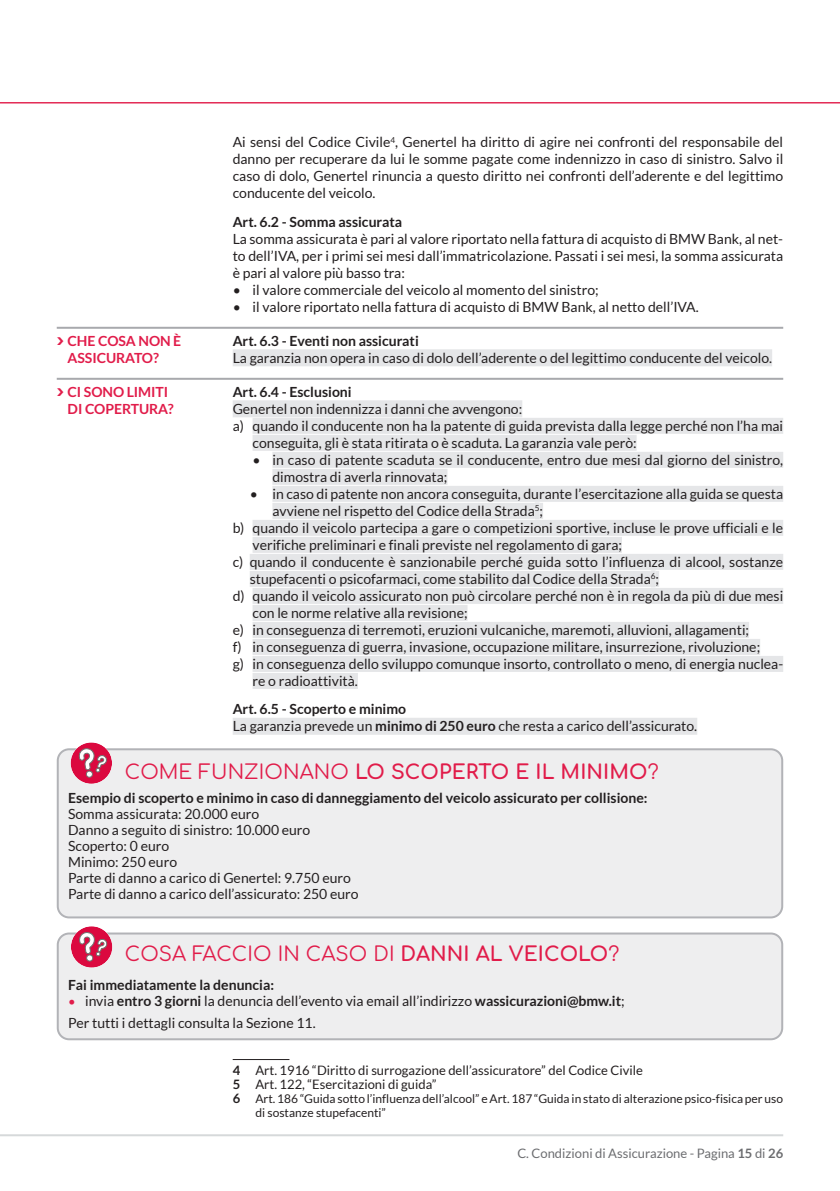
<style>
.page{position:relative;width:840px;height:1191px;background:#fff}
.page>*{position:absolute;margin:0;border:0;box-sizing:border-box;transform-origin:0 0}
.t1{font:20px "Comfortaa";letter-spacing:.005em;color:#e11c4a}
.t2{font:14px/17px "Lato";color:#231f20}
.t3{font:700 14px "Lato";color:#231f20}
.t4{font:700 14px/17px "Lato";letter-spacing:-.005em;color:#e11c4a}
.t5{font:13px/14px "Lato";color:#231f20}
.t6{font:13px "Lato";color:#6c6d70}
.t7{font:12px/14px "Lato";color:#231f20}
.s1{font-weight:700}
.s2{font-size:13px;color:#e11c4a}
.s3{font-weight:700;font-size:13px}
</style>
<div class="page">
<hr style="left:0;top:1134px;width:782px;height:2px;background:#d6d9da">
<hr style="left:0;top:102px;width:839px;height:1px;background:#e11c4a">
<hr style="left:57px;top:327px;width:725px;height:2px;background:#a8a9ad">
<div style="left:232px;top:349px;width:539px;height:17px;background:#e5e6e8"></div>
<hr style="left:57px;top:378px;width:725px;height:2px;background:#a8a9ad">
<div style="left:232px;top:400px;width:290px;height:17px;background:#e5e6e8"></div>
<div style="left:252px;top:418px;width:530px;height:16px;background:#e5e6e8"></div>
<div style="left:252px;top:435px;width:384px;height:16px;background:#e5e6e8"></div>
<div style="left:272px;top:452px;width:510px;height:16px;background:#e5e6e8"></div>
<div style="left:272px;top:469px;width:175px;height:16px;background:#e5e6e8"></div>
<div style="left:272px;top:486px;width:510px;height:16px;background:#e5e6e8"></div>
<div style="left:272px;top:503px;width:262px;height:16px;background:#e5e6e8"></div>
<div style="left:534px;top:502px;width:5px;height:17px;background:#e5e6e8"></div>
<hr style="left:539px;top:503px;width:4px;height:16px;background:#e5e6e8">
<div style="left:252px;top:520px;width:530px;height:16px;background:#e5e6e8"></div>
<div style="left:252px;top:537px;width:369px;height:16px;background:#e5e6e8"></div>
<div style="left:249px;top:554px;width:533px;height:16px;background:#e5e6e8"></div>
<div style="left:249px;top:571px;width:401px;height:16px;background:#e5e6e8"></div>
<div style="left:650px;top:570px;width:5px;height:17px;background:#e5e6e8"></div>
<hr style="left:655px;top:571px;width:3px;height:16px;background:#e5e6e8">
<div style="left:252px;top:588px;width:530px;height:16px;background:#e5e6e8"></div>
<div style="left:252px;top:605px;width:215px;height:16px;background:#e5e6e8"></div>
<div style="left:252px;top:622px;width:496px;height:16px;background:#e5e6e8"></div>
<div style="left:252px;top:639px;width:507px;height:16px;background:#e5e6e8"></div>
<div style="left:252px;top:656px;width:530px;height:16px;background:#e5e6e8"></div>
<div style="left:252px;top:673px;width:106px;height:16px;background:#e5e6e8"></div>
<div style="left:232px;top:718px;width:464px;height:17px;background:#e5e6e8"></div>
<hr style="left:232px;top:1059px;width:57px;height:1px;background:#231f20">
<div style="left:58px;top:749px;width:723px;height:168px;background:#eeeeef;border-radius:11px"></div>
<div style="left:57px;top:748px;width:725px;height:170px;border:2px solid #b2b3b7;border-radius:11px"></div>
<div style="left:71px;top:742px;width:41px;height:41px;background:#db093f;border-radius:50%"></div>
<svg style="left:79px;top:748px;width:28px;height:30px"></svg>
<div style="left:58px;top:933px;width:723px;height:106px;background:#eeeeef;border-radius:11px"></div>
<div style="left:57px;top:932px;width:725px;height:108px;border:2px solid #b2b3b7;border-radius:11px"></div>
<div style="left:71px;top:926px;width:41px;height:41px;background:#db093f;border-radius:50%"></div>
<svg style="left:79px;top:932px;width:28px;height:29px"></svg>
<p class="t4" style="left:68px;top:332px;width:115px">CHE COSA NON È<br>ASSICURATO?</p>
<p class="t4" style="left:68px;top:383px;width:107px">CI SONO LIMITI<br>DI COPERTURA?</p>
<p class="t2" style="left:232px;top:134px;width:551px;text-align:justify">Ai sensi del Codice Civile<sup>4</sup>, Genertel ha diritto di agire nei confronti del responsabile del danno per recuperare da lui le somme pagate come indennizzo in caso di sinistro. Salvo il caso di dolo, Genertel rinuncia a questo diritto nei confronti dell’aderente e del legittimo conducente del veicolo.</p>
<p class="t3" style="left:232px;top:214px;width:171px">Art. 6.2 - Somma assicurata</p>
<p class="t2" style="left:232px;top:230px;width:551px;text-align:justify">La somma assicurata è pari al valore riportato nella fattura di acquisto di BMW Bank, al net&shy;to dell’IVA, per i primi sei mesi dall’immatricolazione. Passati i sei mesi, la somma assicurata è pari al valore più basso tra:</p>
<p class="t2" style="left:232px;top:281px;width:367px">• il valore commerciale del veicolo al momento del sinistro;</p>
<p class="t2" style="left:232px;top:298px;width:467px">• il valore riportato nella fattura di acquisto di BMW Bank, al netto dell’IVA.</p>
<p class="t3" style="left:232px;top:333px;width:187px">Art. 6.3 - Eventi non assicurati</p>
<p class="t2" style="left:232px;top:349px;width:540px">La garanzia non opera in caso di dolo dell’aderente o del legittimo conducente del veicolo.</p>
<p class="t3" style="left:232px;top:384px;width:120px">Art. 6.4 - Esclusioni</p>
<p class="t2" style="left:232px;top:400px;width:291px">Genertel non indennizza i danni che avvengono:</p>
<p class="t2" style="left:232px;top:417px;width:551px">a) quando il conducente non ha la patente di guida prevista dalla legge perché non l’ha mai</p>
<p class="t2" style="left:252px;top:434px;width:385px">conseguita, gli è stata ritirata o è scaduta. La garanzia vale però:</p>
<p class="t2" style="left:272px;top:451px;width:512px;text-indent:-20px">• in caso di patente scaduta se il conducente, entro due mesi dal giorno del sinistro, dimostra di averla rinnovata;</p>
<p class="t2" style="left:249px;top:485px;width:534px">• in caso di patente non ancora conseguita, durante l’esercitazione alla guida se questa</p>
<p class="t2" style="left:272px;top:502px;width:272px">avviene nel rispetto del Codice della Strada<sup>5</sup>;</p>
<p class="t2" style="left:232px;top:519px;width:551px">b) quando il veicolo partecipa a gare o competizioni sportive, incluse le prove ufficiali e le</p>
<p class="t2" style="left:252px;top:536px;width:370px">verifiche preliminari e finali previste nel regolamento di gara;</p>
<p class="t2" style="left:232px;top:553px;width:551px">c) quando il conducente è sanzionabile perché guida sotto l’influenza di alcool, sostanze</p>
<p class="t2" style="left:249px;top:570px;width:410px">stupefacenti o psicofarmaci, come stabilito dal Codice della Strada<sup>6</sup>;</p>
<p class="t2" style="left:232px;top:587px;width:551px">d) quando il veicolo assicurato non può circolare perché non è in regola da più di due mesi</p>
<p class="t2" style="left:252px;top:604px;width:216px">con le norme relative alla revisione;</p>
<p class="t2" style="left:232px;top:621px;width:517px">e) in conseguenza di terremoti, eruzioni vulcaniche, maremoti, alluvioni, allagamenti;</p>
<p class="t2" style="left:232px;top:638px;width:528px">f) in conseguenza di guerra, invasione, occupazione militare, insurrezione, rivoluzione;</p>
<p class="t2" style="left:232px;top:655px;width:551px">g) in conseguenza dello sviluppo comunque insorto, controllato o meno, di energia nuclea-</p>
<p class="t2" style="left:252px;top:672px;width:107px">re o radioattività.</p>
<p class="t2" style="left:232px;top:700px;width:466px"><span class="s1">Art. 6.5 - Scoperto e minimo<br></span>La garanzia prevede un <span class="s1">minimo di 250 euro</span> che resta a carico dell’assicurato.</p>
<h1 class="t1" style="left:125px;top:753px;width:535px">COME FUNZIONANO LO SCOPERTO E IL MINIMO?</h1>
<p class="t3" style="left:68px;top:790px;width:580px">Esempio di scoperto e minimo in caso di danneggiamento del veicolo assicurato per collisione:</p>
<p class="t2" style="left:68px;top:806px;width:292px;line-height:16px">Somma assicurata: 20.000 euro<br>Danno a seguito di sinistro: 10.000 euro Scoperto: 0 euro<br>Minimo: 250 euro<br>Parte di danno a carico di Genertel: 9.750 euro Parte di danno a carico dell’assicurato: 250 euro</p>
<h1 class="t1" style="left:125px;top:936px;width:495px">COSA FACCIO IN CASO DI DANNI AL VEICOLO?</h1>
<p class="t3" style="left:68px;top:977px;width:207px">Fai immediatamente la denuncia:</p>
<p class="t2" style="left:68px;top:990px;width:558px;line-height:21.6px"><span class="s2">•</span> invia <span class="s1">entro 3 giorni</span> la denuncia dell’evento via email all’indirizzo <span class="s1">wassicurazioni@bmw.it</span>;<br>Per tutti i dettagli consulta la Sezione 11.</p>
<p class="t5" style="left:232px;top:1063px;width:411px"><span class="s1">4</span> Art. 1916 “Diritto di surrogazione dell’assicuratore” del Codice Civile<br><span class="s1">5</span> Art. 122, “Esercitazioni di guida”</p>
<p class="t7" style="left:255px;top:1091px;width:529px;text-indent:-23px"><span class="s3">6</span> Art. 186 “Guida sotto l’influenza dell’alcool” e Art. 187 “Guida in stato di alterazione psico-fisica per uso di sostanze stupefacenti”</p>
<p class="t6" style="left:517px;top:1146px;width:267px">C. Condizioni di Assicurazione - Pagina <span class="s1">15</span> di <span class="s1">26</span></p>
</div>
